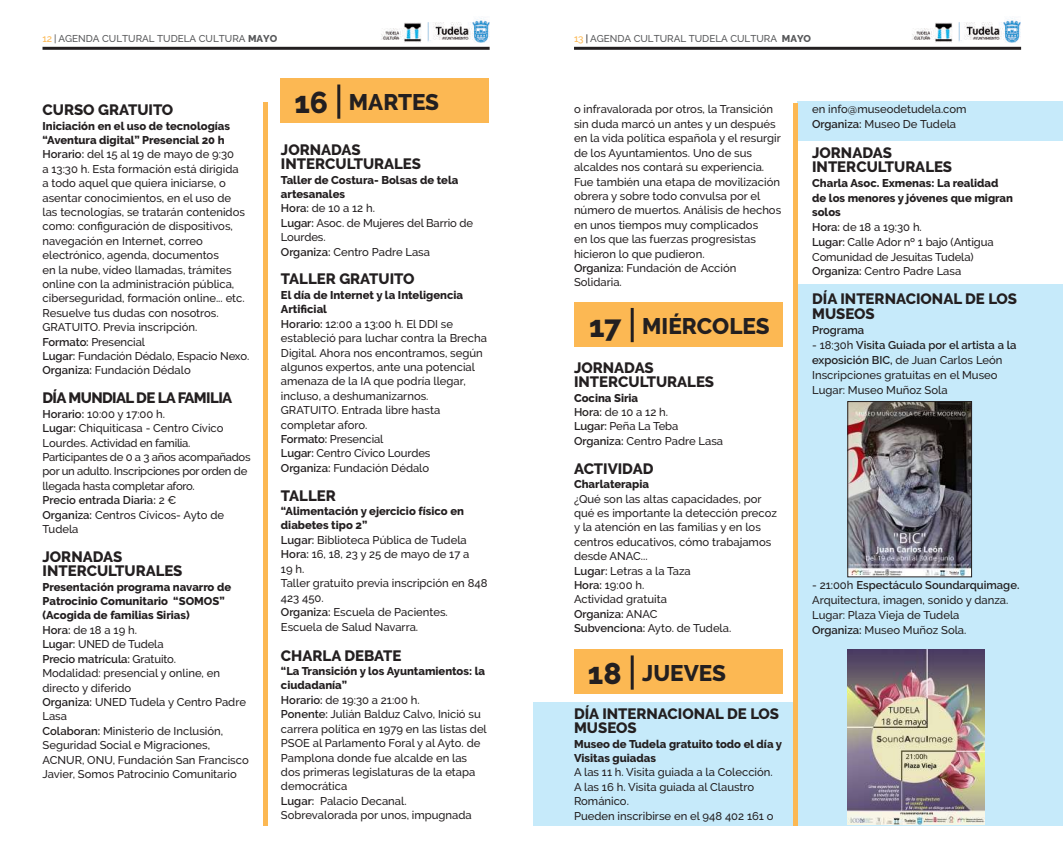
<style>
.page{position:relative;width:1063px;height:851px;background:#fff}
.page>*{position:absolute;margin:0;border:0;box-sizing:border-box;transform-origin:0 0}
.t1{font:800 22.5px "Raleway";color:#231f20}
.t2{font:800 15px/14.4px "Raleway";color:#231f20}
.t3{font:800 15px "Raleway";letter-spacing:-.04em;color:#231f20}
.t4{font:500 11.25px/14.4px "Raleway";color:#231f20}
.t5{font:500 11.25px/14.4px "Raleway";letter-spacing:-.025em;color:#231f20}
.t6{font:800 11.25px/14.4px "Raleway";color:#231f20}
.t7{font:600 11.25px "Raleway";color:#231f20}
.t8{font:500 9.9px "Raleway";color:#57585a}
.s1{color:#fcb853}
.s2{font-weight:800}
.s3{color:#231f20}
.s4{font-weight:600}
.s5{font-size:30px}
</style>
<div class="page">
<hr style="left:43px;top:47px;width:447px;height:3px;background:#231f20">
<hr style="left:574px;top:47px;width:447px;height:3px;background:#231f20">
<img style="left:381px;top:17px;width:109px;height:26px">
<img style="left:912px;top:17px;width:108px;height:26px">
<div style="left:798px;top:101px;width:265px;height:39px;background:#c6eafa"></div>
<div style="left:533px;top:702px;width:264px;height:123px;background:#c6eafa"></div>
<div style="left:797px;top:283px;width:266px;height:542px;background:#c6eafa"></div>
<hr style="left:793px;top:103px;width:4px;height:722px;background:#fcb853">
<div style="left:281px;top:79px;width:208px;height:44px;background:#fcb853"></div>
<hr style="left:337px;top:84px;width:3px;height:35px;background:#231f20">
<div style="left:263px;top:102px;width:5px;height:723px;background:#fcb853"></div>
<div style="left:574px;top:302px;width:208px;height:45px;background:#fcb853"></div>
<hr style="left:631px;top:308px;width:3px;height:34px;background:#231f20">
<div style="left:574px;top:649px;width:208px;height:45px;background:#fcb853"></div>
<hr style="left:631px;top:655px;width:3px;height:34px;background:#231f20">
<img style="left:850px;top:403px;width:120px;height:172px">
<div style="left:848px;top:401px;width:124px;height:176px;border:1px solid #231f20"></div>
<img style="left:848px;top:649px;width:137px;height:175px">
<p class="t8" style="left:43px;top:32px;width:236px"><span class="s1">12</span> | AGENDA CULTURAL TUDELA CULTURA <span class="s2">MAYO</span></p>
<p class="t8" style="left:574px;top:32px;width:239px"><span class="s1">13</span> <span class="s3">|</span> AGENDA CULTURAL TUDELA CULTURA <span class="s2">MAYO</span></p>
<h2 class="t2" style="left:43px;top:103px;width:132px">CURSO GRATUITO</h2>
<p class="t4" style="left:43px;top:118px;width:208px"><span class="s2">Iniciación en el uso de tecnologías “Aventura digital” Presencial 20 h </span><span class="s4">Horario:</span> del 15 al 19 de mayo de 9:30<br>a 13:30 h. Esta formación está dirigida<br>a todo aquel que quiera iniciarse, o asentar conocimientos, en el uso de<br>las tecnologías, se tratarán contenidos como: configuración de dispositivos, navegación en Internet, correo electrónico, agenda, documentos<br>en la nube, vídeo llamadas, trámites online con la administración pública, ciberseguridad, formación online... etc.<br>Resuelve tus dudas con nosotros.<br>GRATUITO. Previa inscripción.<br><span class="s4">Formato:</span> Presencial<br><span class="s4">Lugar:</span> Fundación Dédalo, Espacio Nexo.<br><span class="s4">Organiza:</span> Fundación Dédalo</p>
<h2 class="t3" style="left:43px;top:389px;width:191px">DÍA MUNDIAL DE LA FAMILIA</h2>
<p class="t5" style="left:43px;top:406px;width:210px"><span class="s4">Horario:</span> 10:00 y 17:00 h.<br><span class="s4">Lugar:</span> Chiquiticasa - Centro Cívico<br>Lourdes. Actividad en familia.<br>Participantes de 0 a 3 años acompañados por un adulto. Inscripciones por orden de llegada hasta completar aforo.<br><span class="s4">Precio entrada Diaria:</span> 2 €<br><span class="s4">Organiza:</span> Centros Cívicos- Ayto de<br>Tudela</p>
<h2 class="t2" style="left:43px;top:549px;width:141px">JORNADAS<br>INTERCULTURALES</h2>
<p class="t4" style="left:43px;top:579px;width:208px"><span class="s2">Presentación programa navarro de<br>Patrocinio Comunitario “SOMOS” (Acogida de familias Sirias)<br></span><span class="s4">Hora:</span> de 18 a 19 h.<br><span class="s4">Lugar:</span> UNED de Tudela<br><span class="s4">Precio matrícula:</span> Gratuito.<br>Modalidad: presencial y online, en directo y diferido<br><span class="s4">Organiza:</span> UNED Tudela y Centro Padre<br>Lasa<br><span class="s4">Colaboran:</span> Ministerio de Inclusión,<br>Seguridad Social e Migraciones,<br>ACNUR, ONU, Fundación San Francisco<br>Javier, Somos Patrocinio Comunitario</p>
<h1 class="t1" style="left:294px;top:89px;width:146px"><span class="s5">16</span> MARTES</h1>
<h2 class="t2" style="left:281px;top:142px;width:141px">JORNADAS<br>INTERCULTURALES</h2>
<p class="t4" style="left:281px;top:172px;width:194px"><span class="s2">Taller de Costura- Bolsas de tela artesanales<br></span><span class="s4">Hora:</span> de 10 a 12 h.<br><span class="s4">Lugar:</span> Asoc. de Mujeres del Barrio de<br>Lourdes.<br><span class="s4">Organiza:</span> Centro Padre Lasa</p>
<h2 class="t2" style="left:281px;top:272px;width:135px">TALLER GRATUITO</h2>
<p class="t4" style="left:281px;top:288px;width:207px"><span class="s2">El día de Internet y la Inteligencia<br>Artificial<br></span><span class="s4">Horario:</span> 12:00 a 13:00 h. El DDI se estableció para luchar contra la Brecha<br>Digital. Ahora nos encontramos, según algunos expertos, ante una potencial amenaza de la IA que podría llegar, incluso, a deshumanizarnos.<br>GRATUITO. Entrada libre hasta completar aforo.<br><span class="s4">Formato:</span> Presencial<br><span class="s4">Lugar:</span> Centro Cívico Lourdes<br><span class="s4">Organiza:</span> Fundación Dédalo</p>
<h2 class="t2" style="left:281px;top:488px;width:56px">TALLER</h2>
<p class="t4" style="left:281px;top:504px;width:208px"><span class="s2">“Alimentación y ejercicio físico en diabetes tipo 2”<br></span><span class="s4">Lugar:</span> Biblioteca Pública de Tudela<br><span class="s4">Hora:</span> 16, 18, 23 y 25 de mayo de 17 a<br>19 h.<br>Taller gratuito previa inscripción en 848<br>423 450.<br><span class="s4">Organiza:</span> Escuela de Pacientes.<br>Escuela de Salud Navarra.</p>
<h2 class="t2" style="left:281px;top:648px;width:122px">CHARLA DEBATE</h2>
<p class="t4" style="left:281px;top:663px;width:207px"><span class="s2">“La Transición y los Ayuntamientos: la ciudadanía”<br></span><span class="s4">Horario:</span> de 19:30 a 21:00 h.<br><span class="s4">Ponente:</span> Julián Balduz Calvo, Inició su carrera política en 1979 en las listas del<br>PSOE al Parlamento Foral y al Ayto. de<br>Pamplona donde fue alcalde en las dos primeras legislaturas de la etapa democrática<br><span class="s4">Lugar:</span> Palacio Decanal.<br>Sobrevalorada por unos, impugnada</p>
<p class="t4" style="left:574px;top:102px;width:209px">o infravalorada por otros, la Transición sin duda marcó un antes y un después en la vida política española y el resurgir de los Ayuntamientos. Uno de sus alcaldes nos contará su experiencia.<br>Fue también una etapa de movilización obrera y sobre todo convulsa por el número de muertos. Análisis de hechos en unos tiempos muy complicados<br>en los que las fuerzas progresistas hicieron lo que pudieron.<br><span class="s4">Organiza:</span> Fundación de Acción Solidaria.</p>
<h1 class="t1" style="left:589px;top:313px;width:182px"><span class="s5">17</span> MIÉRCOLES</h1>
<h2 class="t2" style="left:574px;top:360px;width:141px">JORNADAS<br>INTERCULTURALES</h2>
<p class="t4" style="left:574px;top:390px;width:151px"><span class="s2">Cocina Siria<br></span><span class="s4">Hora:</span> de 10 a 12 h.<br><span class="s4">Lugar:</span> Peña La Teba<br><span class="s4">Organiza:</span> Centro Padre Lasa</p>
<h2 class="t2" style="left:574px;top:461px;width:81px">ACTIVIDAD</h2>
<p class="t6" style="left:574px;top:477px;width:77px">Charlaterapia</p>
<p class="t4" style="left:574px;top:491px;width:204px">¿Qué son las altas capacidades, por qué es importante la detección precoz y la atención en las familias y en los centros educativos, cómo trabajamos desde ANAC...<br><span class="s4">Lugar:</span> Letras a la Taza<br><span class="s4">Hora:</span> 19:00 h.<br>Actividad gratuita<br><span class="s4">Organiza:</span> ANAC<br><span class="s4">Subvenciona:</span> Ayto. de Tudela.</p>
<h1 class="t1" style="left:588px;top:660px;width:140px"><span class="s5">18</span> JUEVES</h1>
<h2 class="t2" style="left:574px;top:706px;width:207px">DÍA INTERNACIONAL DE LOS<br>MUSEOS</h2>
<p class="t6" style="left:574px;top:736px;width:210px">Museo de Tudela gratuito todo el día y<br>Visitas guiadas</p>
<p class="t4" style="left:574px;top:765px;width:201px">A las 11 h. Visita guiada a la Colección.<br>A las 16 h. Visita guiada al Claustro<br>Románico.<br>Pueden inscribirse en el 948 402 161 o</p>
<p class="t4" style="left:812px;top:102px;width:156px">en info@museodetudela.com<br><span class="s4">Organiza:</span> Museo De Tudela</p>
<h2 class="t2" style="left:812px;top:145px;width:141px">JORNADAS<br>INTERCULTURALES</h2>
<p class="t4" style="left:812px;top:176px;width:202px"><span class="s2">Charla Asoc. Exmenas: La realidad de los menores y jóvenes que migran solos<br></span><span class="s4">Hora:</span> de 18 a 19:30 h.<br><span class="s4">Lugar:</span> Calle Ador nº 1 bajo (Antigua<br>Comunidad de Jesuitas Tudela)<br><span class="s4">Organiza:</span> Centro Padre Lasa</p>
<h2 class="t2" style="left:812px;top:292px;width:207px">DÍA INTERNACIONAL DE LOS<br>MUSEOS</h2>
<p class="t7" style="left:812px;top:323px;width:54px">Programa</p>
<p class="t4" style="left:812px;top:337px;width:206px;line-height:15px">- 18:30h <span class="s4">Visita Guiada por el artista a la exposición BIC,</span> de Juan Carlos León Inscripciones gratuitas en el Museo Lugar: Museo Muñoz Sola</p>
<p class="t4" style="left:812px;top:577px;width:209px;line-height:14.9px">- 21:00h <span class="s4">Espectáculo Soundarquimage.<br></span>Arquitectura, imagen, sonido y danza.<br>Lugar: Plaza Vieja de Tudela<br><span class="s4">Organiza:</span> Museo Muñoz Sola.</p>
</div>
